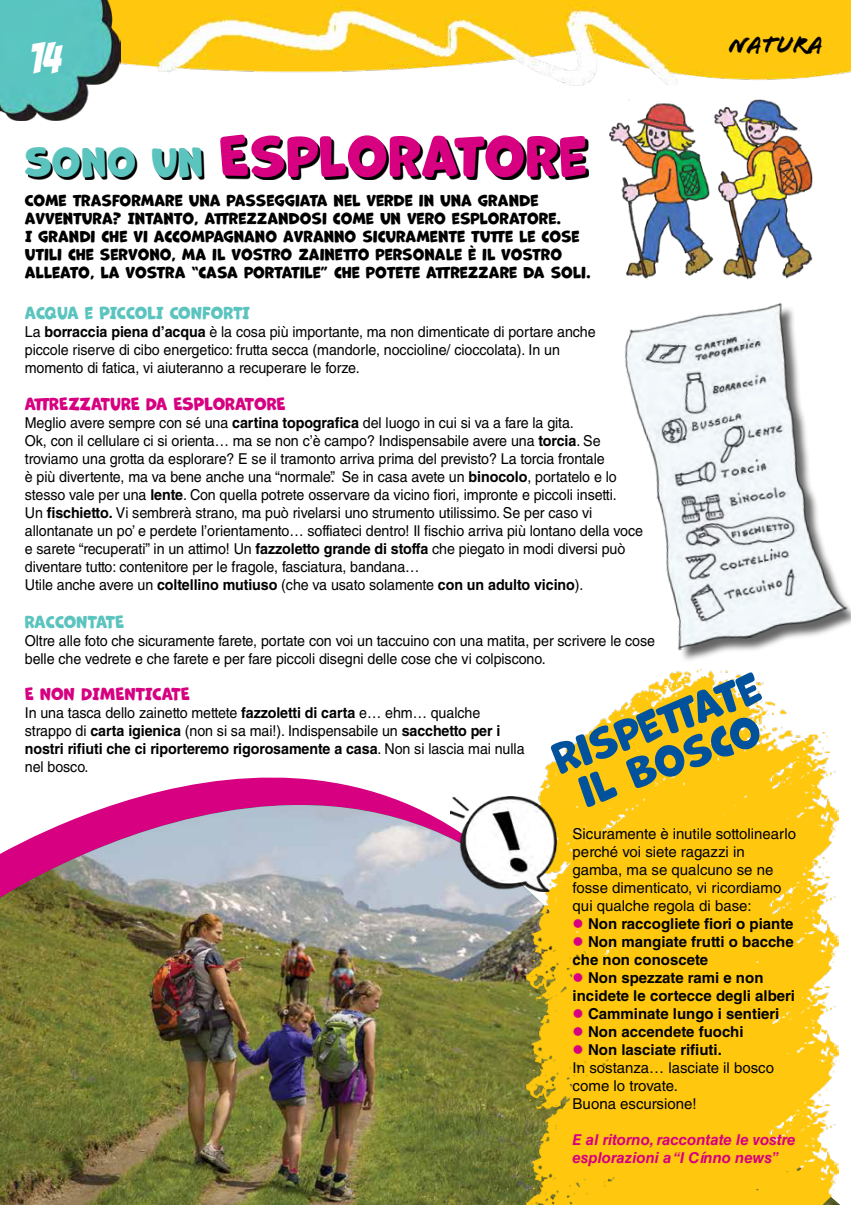
<style>
.page{position:relative;width:851px;height:1205px;background:#fff}
.page>*{position:absolute;margin:0;border:0;box-sizing:border-box;transform-origin:0 0}
.t1{font:52.5px "Marvin Round";color:#d60080}
.t2{font:42.5px "Bada Boom BB";color:#fff}
.t3{font:40px/40px "Marvin Round";color:#00529c;text-align:center}
.t4{font:25px "Flood Std";color:#000}
.t5{font:16.25px "Marvin Round";letter-spacing:-.005em;color:#d60080;scale:.95 1}
.t6{font:16.25px "Marvin Round";letter-spacing:-.005em;color:#5bc4bf;scale:.95 1}
.t7{font:15px/18px "Helvetica LT Std";letter-spacing:-.005em;color:#000;scale:.95 1}
.t8{font:15px/18px "Marvin Round";color:#000}
.t9{font:15px/18px "Helvetica LT Std";letter-spacing:-.005em;color:#000}
.t10{font:700 15px/18px "Helvetica LT Std";color:#000}
.t11{font:italic 700 15px/18px "Helvetica LT Std";color:#d60080}
.s1{font-size:37.5px;color:#5bc4bf}
.s2{font-weight:700}
.s3{color:#d60080}
</style>
<div class="page">
<svg style="left:113px;top:777px;width:727px;height:428px"></svg>
<img style="left:0;top:805px;width:839px;height:400px">
<img style="left:120px;top:0;width:730px;height:85px">
<img style="left:0;top:0;width:120px;height:120px">
<svg style="left:28px;top:137px;width:560px;height:43px"></svg>
<img style="left:526px;top:669px;width:312px;height:536px">
<img style="left:450px;top:796px;width:106px;height:96px">
<img style="left:609px;top:99px;width:204px;height:181px">
<div style="left:627px;top:305px;width:223px;height:358px;background:#000;opacity:.6"></div>
<img style="left:624px;top:302px;width:226px;height:349px">
<h2 class="t2" style="left:29px;top:35px;width:35px">14</h2>
<h3 class="t4" style="left:728px;top:30px;width:95px">NATURA</h3>
<h1 class="t1" style="left:25px;top:127px;width:563px"><span class="s1">SONO UN</span> ESPLORATORE</h1>
<p class="t8" style="left:25px;top:192px;width:567px">COME TRASFORMARE UNA PASSEGGIATA NEL VERDE IN UNA GRANDE AVVENTURA? INTANTO, ATTREZZANDOSI COME UN VERO ESPLORATORE.<br>I GRANDI CHE VI ACCOMPAGNANO AVRANNO SICURAMENTE TUTTE LE COSE UTILI CHE SERVONO, MA IL VOSTRO ZAINETTO PERSONALE È IL VOSTRO ALLEATO, LA VOSTRA “CASA PORTATILE” CHE POTETE ATTREZZARE DA SOLI.</p>
<p class="t6" style="left:25px;top:303px;width:238px">ACQUA E PICCOLI CONFORTI</p>
<p class="t7" style="left:25px;top:322px;width:602px">La <span class="s2">borraccia piena d’acqua</span> è la cosa più importante, ma non dimenticate di portare anche piccole riserve di cibo energetico: frutta secca (mandorle, noccioline/ cioccolata). In un momento di fatica, vi aiuteranno a recuperare le forze.</p>
<p class="t5" style="left:25px;top:395px;width:276px">ATTREZZATURE DA ESPLORATORE</p>
<p class="t7" style="left:25px;top:414px;width:652px">Meglio avere sempre con sé una <span class="s2">cartina topografica</span> del luogo in cui si va a fare la gita.<br>Ok, con il cellulare ci si orienta… ma se non c’è campo? Indispensabile avere una <span class="s2">torcia</span>. Se troviamo una grotta da esplorare? E se il tramonto arriva prima del previsto? La torcia frontale<br>è più divertente, ma va bene anche una “normale”. Se in casa avete un <span class="s2">binocolo</span>, portatelo e lo stesso vale per una <span class="s2">lente</span>. Con quella potrete osservare da vicino fiori, impronte e piccoli insetti.<br>Un <span class="s2">fischietto.</span> Vi sembrerà strano, ma può rivelarsi uno strumento utilissimo. Se per caso vi allontanate un po’ e perdete l’orientamento… soffiateci dentro! Il fischio arriva più lontano della voce e sarete “recuperati” in un attimo! Un <span class="s2">fazzoletto grande di stoffa</span> che piegato in modi diversi può diventare tutto: contenitore per le fragole, fasciatura, bandana…<br>Utile anche avere un <span class="s2">coltellino mutiuso</span> (che va usato solamente <span class="s2">con un adulto vicino</span>).</p>
<p class="t6" style="left:25px;top:612px;width:106px">RACCONTATE</p>
<p class="t7" style="left:25px;top:631px;width:665px">Oltre alle foto che sicuramente farete, portate con voi un taccuino con una matita, per scrivere le cose belle che vedrete e che farete e per fare piccoli disegni delle cose che vi colpiscono.</p>
<h3 class="t3" style="left:547px;top:742px;width:219px;rotate:-20deg">RISPETT ATE<br>IL BOSCO</h3>
<p class="t9" style="left:572px;top:825px;width:225px">Sicuramente è inutile sottolinearlo perché voi siete ragazzi in gamba, ma se qualcuno se ne fosse dimenticato, vi ricordiamo qui qualche regola di base:</p>
<p class="t10" style="left:572px;top:915px;width:222px"><span class="s3">●</span> Non raccogliete fiori o piante</p>
<p class="t10" style="left:572px;top:933px;width:223px"><span class="s3">●</span> Non mangiate frutti o bacche che non conoscete</p>
<p class="t10" style="left:572px;top:969px;width:224px"><span class="s3">●</span> Non spezzate rami e non incidete le cortecce degli alberi</p>
<p class="t10" style="left:572px;top:1005px;width:208px"><span class="s3">●</span> Camminate lungo i sentieri</p>
<p class="t10" style="left:572px;top:1023px;width:172px"><span class="s3">●</span> Non accendete fuochi</p>
<p class="t9" style="left:572px;top:1041px;width:203px"><span class="s3">●</span> <span class="s2">Non lasciate rifiuti.<br></span>In sostanza… lasciate il bosco come lo trovate.<br>Buona escursione!</p>
<p class="t11" style="left:572px;top:1131px;width:224px">E al ritorno, raccontate le vostre esplorazioni a “I Cínno news”</p>
<p class="t5" style="left:25px;top:685px;width:175px">E NON DIMENTICATE</p>
<p class="t7" style="left:25px;top:704px;width:527px">In una tasca dello zainetto mettete <span class="s2">fazzoletti di carta</span> e… ehm… qualche strappo di <span class="s2">carta igienica</span> (non si sa mai!). Indispensabile un <span class="s2">sacchetto per i nostri rifiuti che ci riporteremo rigorosamente a casa</span>. Non si lascia mai nulla nel bosco.</p>
</div>
